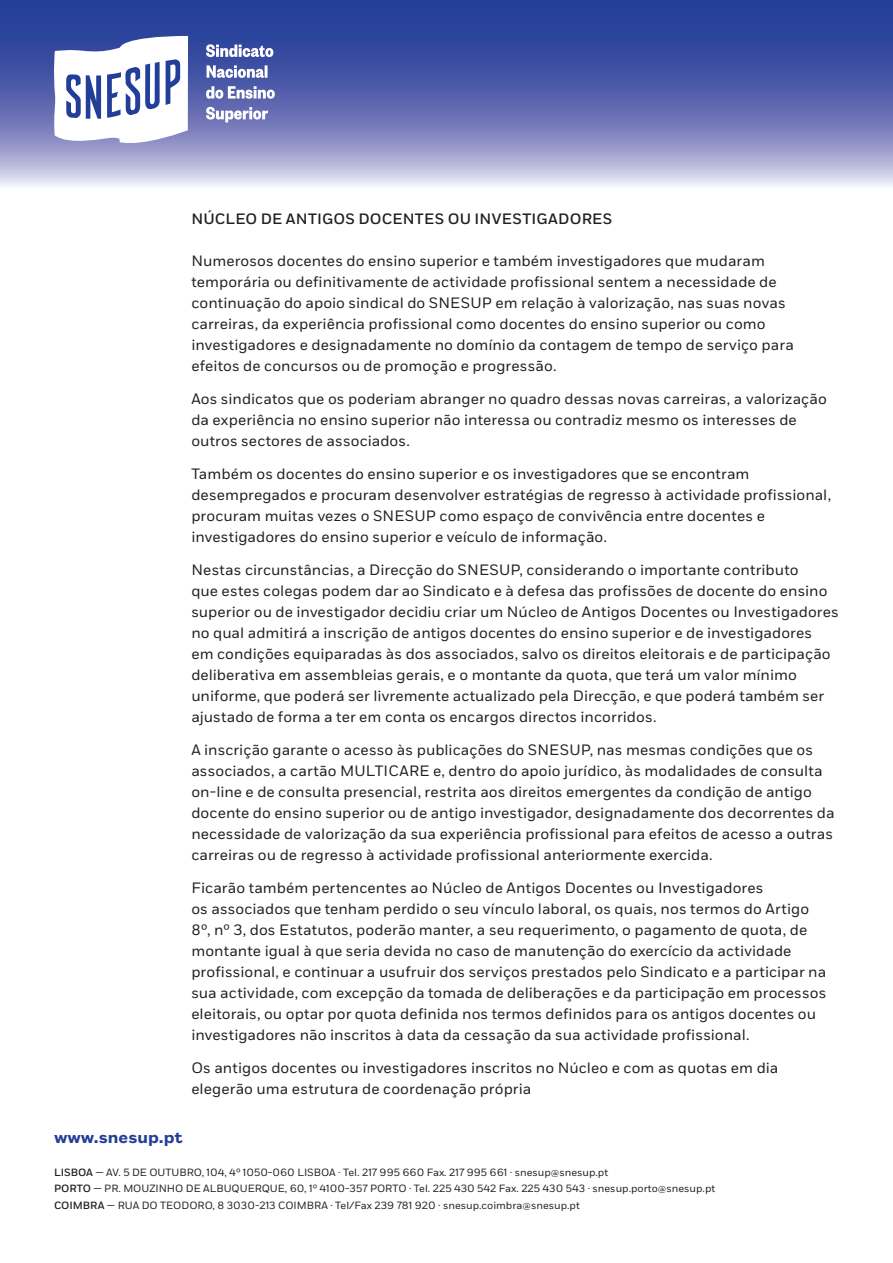
<style>
.page{position:relative;width:893px;height:1263px;background:#fff}
.page>*{position:absolute;margin:0;border:0;box-sizing:border-box;transform-origin:0 0}
.t1{font:600 18px "Founders Grotesk Text";color:#233e98}
.t2{font:15px/21px "Fort";letter-spacing:.005em;color:#231f20}
.t3{font:500 15px "Fort";letter-spacing:.01em;color:#231f20}
.t4{font:10.5px "Fort";color:#231f20}
.s1{font-weight:500}
</style>
<div class="page">
<svg style="left:0;top:0;width:893px;height:186px;background:#6571b4"></svg>
<svg style="left:53px;top:36px;width:135px;height:111px"></svg>
<svg style="left:206px;top:107px;width:62px;height:15px"></svg>
<svg style="left:206px;top:86px;width:69px;height:13px"></svg>
<svg style="left:207px;top:65px;width:60px;height:13px"></svg>
<svg style="left:206px;top:44px;width:67px;height:13px"></svg>
<p class="t3" style="left:191px;top:210px;width:423px">NÚCLEO DE ANTIGOS DOCENTES OU INVESTIGADORES</p>
<p class="t2" style="left:191px;top:250px;width:604px">Numerosos docentes do ensino superior e também investigadores que mudaram temporária ou definitivamente de actividade profissional sentem a necessidade de continuação do apoio sindical do SNESUP em relação à valorização, nas suas novas carreiras, da experiência profissional como docentes do ensino superior ou como investigadores e designadamente no domínio da contagem de tempo de serviço para efeitos de concursos ou de promoção e progressão.</p>
<p class="t2" style="left:191px;top:388px;width:637px">Aos sindicatos que os poderiam abranger no quadro dessas novas carreiras, a valorização da experiência no ensino superior não interessa ou contradiz mesmo os interesses de outros sectores de associados.</p>
<p class="t2" style="left:191px;top:463px;width:641px">Também os docentes do ensino superior e os investigadores que se encontram desempregados e procuram desenvolver estratégias de regresso à actividade profissional, procuram muitas vezes o SNESUP como espaço de convivência entre docentes e investigadores do ensino superior e veículo de informação.</p>
<p class="t2" style="left:191px;top:559px;width:649px">Nestas circunstâncias, a Direcção do SNESUP, considerando o importante contributo<br>que estes colegas podem dar ao Sindicato e à defesa das profissões de docente do ensino superior ou de investigador decidiu criar um Núcleo de Antigos Docentes ou Investigadores no qual admitirá a inscrição de antigos docentes do ensino superior e de investigadores<br>em condições equiparadas às dos associados, salvo os direitos eleitorais e de participação deliberativa em assembleias gerais, e o montante da quota, que terá um valor mínimo uniforme, que poderá ser livremente actualizado pela Direcção, e que poderá também ser ajustado de forma a ter em conta os encargos directos incorridos.</p>
<p class="t2" style="left:191px;top:739px;width:645px">A inscrição garante o acesso às publicações do SNESUP, nas mesmas condições que os associados, a cartão MULTICARE e, dentro do apoio jurídico, às modalidades de consulta on-line e de consulta presencial, restrita aos direitos emergentes da condição de antigo docente do ensino superior ou de antigo investigador, designadamente dos decorrentes da necessidade de valorização da sua experiência profissional para efeitos de acesso a outras carreiras ou de regresso à actividade profissional anteriormente exercida.</p>
<p class="t2" style="left:191px;top:877px;width:574px">Ficarão também pertencentes ao Núcleo de Antigos Docentes ou Investigadores</p>
<p class="t2" style="left:191px;top:898px;width:636px">os associados que tenham perdido o seu vínculo laboral, os quais, nos termos do Artigo 8º, nº 3, dos Estatutos, poderão manter, a seu requerimento, o pagamento de quota, de montante igual à que seria devida no caso de manutenção do exercício da actividade profissional, e continuar a usufruir dos serviços prestados pelo Sindicato e a participar na sua actividade, com excepção da tomada de deliberações e da participação em processos eleitorais, ou optar por quota definida nos termos definidos para os antigos docentes ou investigadores não inscritos à data da cessação da sua actividade profissional.</p>
<p class="t2" style="left:191px;top:1057px;width:588px">Os antigos docentes ou investigadores inscritos no Núcleo e com as quotas em dia elegerão uma estrutura de coordenação própria</p>
<p class="t1" style="left:54px;top:1125px;width:131px">www.snesup.pt</p>
<p class="t4" style="left:54px;top:1166px;width:556px"><span class="s1">LISBOA</span> — AV. 5 DE OUTUBRO, 104, 4º 1050-060 LISBOA · Tel. 217 995 660 Fax. 217 995 661 · snesup@snesup.pt</p>
<p class="t4" style="left:54px;top:1182px;width:663px"><span class="s1">PORTO</span> — PR. MOUZINHO DE ALBUQUERQUE, 60, 1º 4100-357 PORTO · Tel. 225 430 542 Fax. 225 430 543 · snesup.porto@snesup.pt</p>
<p class="t4" style="left:54px;top:1199px;width:527px"><span class="s1">COIMBRA</span> — RUA DO TEODORO, 8 3030-213 COIMBRA · Tel/Fax 239 781 920 · snesup.coimbra@snesup.pt</p>
</div>
